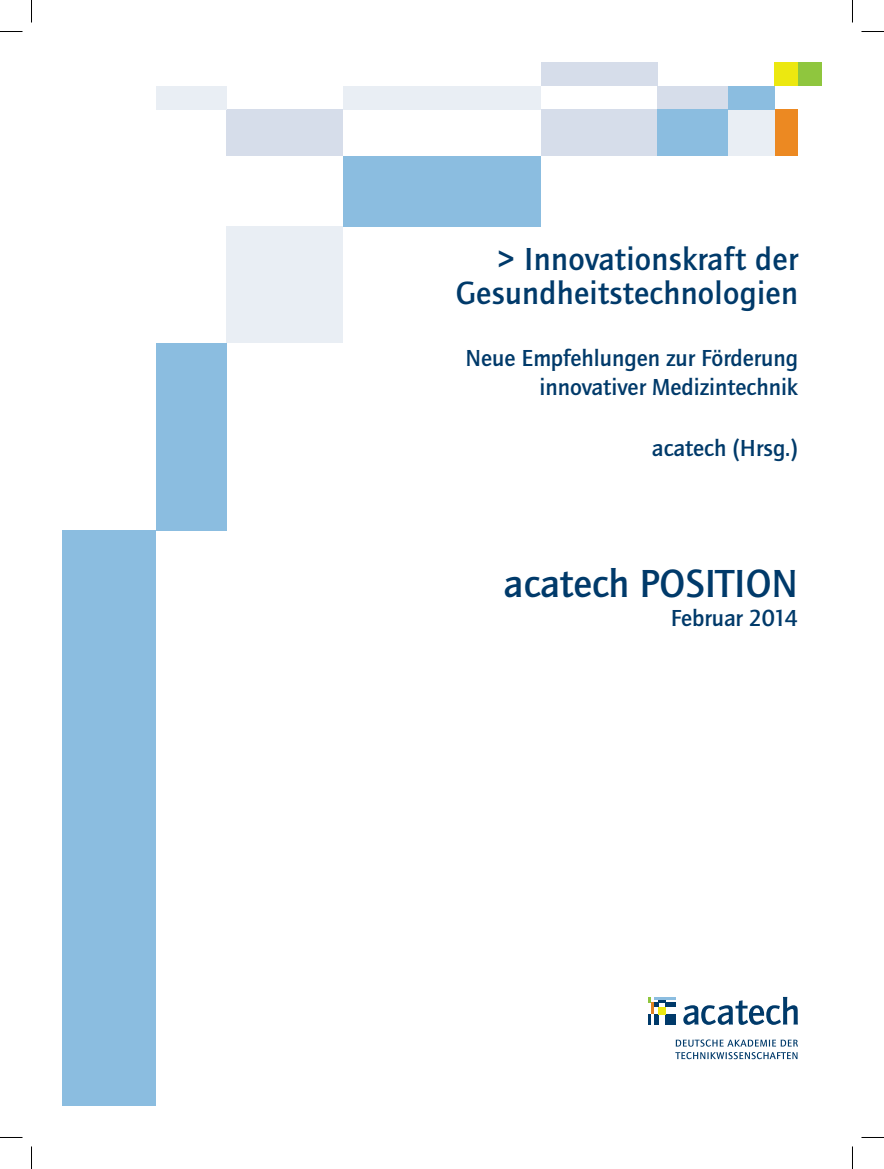
<style>
.page{position:relative;width:884px;height:1169px;background:#fff}
.page>*{position:absolute;margin:0;border:0;box-sizing:border-box;transform-origin:0 0}
.t1{font:500 40.5px "Quay Sans ITC Std";color:#003a6a}
.t2{font:500 33px/34.5px "Quay Sans ITC Std";letter-spacing:.01em;color:#003a6a;text-align:right}
.t3{font:500 24px/28.8px "Quay Sans ITC Std";color:#003a6a;text-align:right}
</style>
<div class="page">
<div style="left:774px;top:63px;width:24px;height:23px;background:#ece810"></div>
<div style="left:798px;top:63px;width:23px;height:23px;background:#8fc63e"></div>
<div style="left:774px;top:109px;width:24px;height:47px;background:#ec8922"></div>
<div style="left:540px;top:63px;width:117px;height:23px;background:#d6ddea"></div>
<div style="left:657px;top:86px;width:71px;height:23px;background:#d6ddea"></div>
<div style="left:540px;top:109px;width:117px;height:47px;background:#d6ddea"></div>
<div style="left:728px;top:109px;width:46px;height:47px;background:#e9eef4"></div>
<div style="left:343px;top:86px;width:197px;height:23px;background:#e9eef4"></div>
<div style="left:226px;top:226px;width:117px;height:117px;background:#e9eef4"></div>
<div style="left:226px;top:109px;width:117px;height:47px;background:#d6ddea"></div>
<div style="left:156px;top:86px;width:70px;height:23px;background:#e9eef4"></div>
<div style="left:728px;top:86px;width:46px;height:23px;background:#8bbde0"></div>
<div style="left:657px;top:109px;width:71px;height:47px;background:#8bbde0"></div>
<div style="left:343px;top:156px;width:197px;height:70px;background:#8bbde0"></div>
<div style="left:156px;top:343px;width:70px;height:187px;background:#8bbde0"></div>
<div style="left:63px;top:530px;width:93px;height:576px;background:#8bbde0"></div>
<svg style="left:648px;top:997px;width:28px;height:27px"></svg>
<svg style="left:683px;top:997px;width:115px;height:27px"></svg>
<svg style="left:675px;top:1039px;width:123px;height:7px"></svg>
<svg style="left:675px;top:1052px;width:122px;height:7px"></svg>
<svg style="left:0;top:31px;width:22px;height:1px"></svg>
<svg style="left:861px;top:31px;width:23px;height:1px"></svg>
<svg style="left:0;top:1137px;width:22px;height:1px"></svg>
<svg style="left:861px;top:1137px;width:23px;height:1px"></svg>
<svg style="left:31px;top:0;width:1px;height:23px"></svg>
<svg style="left:31px;top:1146px;width:1px;height:23px"></svg>
<svg style="left:852px;top:0;width:1px;height:23px"></svg>
<svg style="left:852px;top:1146px;width:1px;height:23px"></svg>
<h2 class="t2" style="left:456px;top:242px;width:344px">&gt; Innovationskraft der<br>Gesundheitstechnologien</h2>
<p class="t3" style="left:465px;top:343px;width:334px">Neue Empfehlungen zur Förderung innovativer Medizintechnik</p>
<p class="t3" style="left:652px;top:434px;width:148px">acatech (Hrsg.)</p>
<h1 class="t1" style="left:503px;top:560px;width:296px">acatech POSITION</h1>
<p class="t3" style="left:671px;top:603px;width:129px">Februar 2014</p>
</div>
